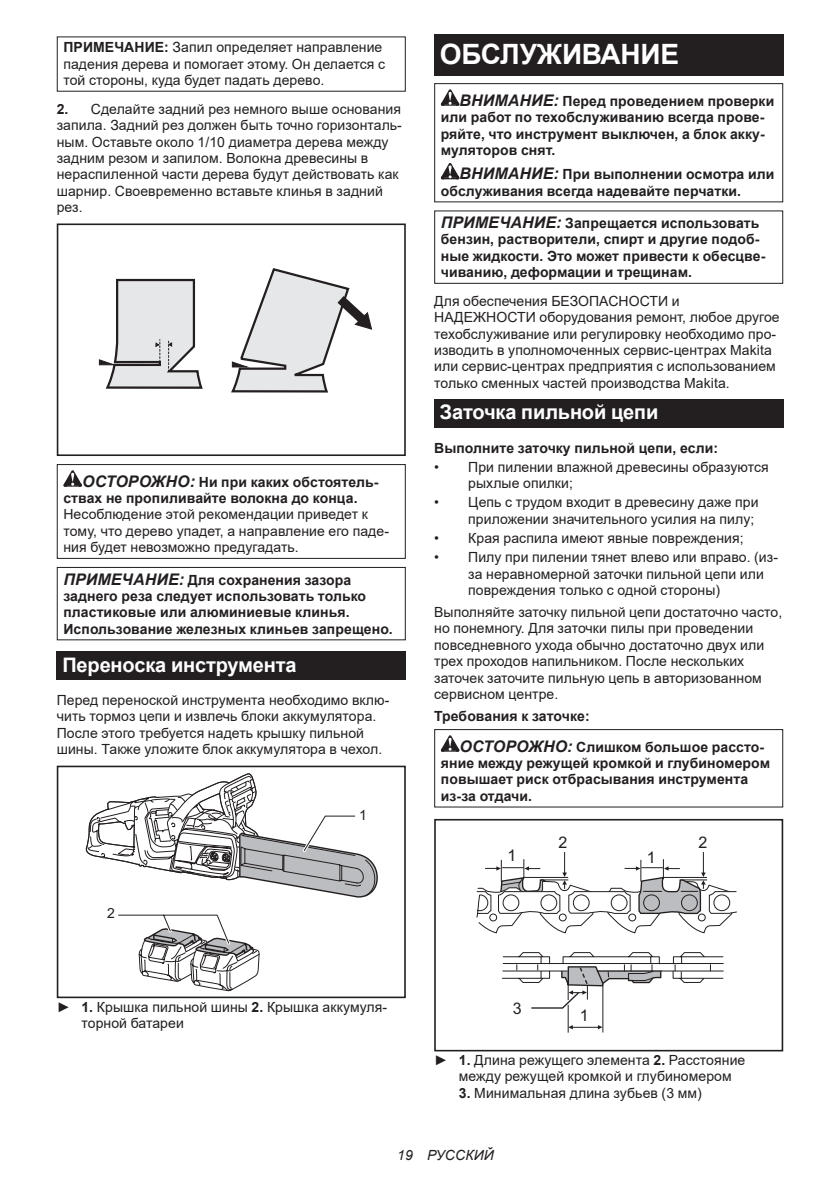
<style>
.page{position:relative;width:840px;height:1191px;background:#fff}
.page>*{position:absolute;margin:0;border:0;box-sizing:border-box;transform-origin:0 0}
.t1{font:700 28px "Arial";letter-spacing:-.01em;color:#fff}
.t2{font:700 20px "Arial";letter-spacing:-.01em;color:#fff}
.t3{font:16px "Arial";color:#231f20}
.t4{font:14px/16.4px "Arial";letter-spacing:.005em;color:#231f20}
.t5{font:700 14px/16.4px "Arial";letter-spacing:.005em;color:#231f20}
.t6{font:italic 14px "Arial";letter-spacing:.005em;color:#231f20}
.s1{font-weight:700}
.s2{font-style:italic;font-size:16px}
</style>
<div class="page">
<svg style="left:98px;top:278px;width:105px;height:111px"></svg>
<svg style="left:231px;top:268px;width:142px;height:125px"></svg>
<div style="left:57px;top:223px;width:348px;height:233px;border:2px solid #231f20"></div>
<svg style="left:63px;top:470px;width:19px;height:16px"></svg>
<div style="left:57px;top:464px;width:348px;height:95px;border:1px solid #231f20"></div>
<div style="left:57px;top:567px;width:348px;height:73px;border:1px solid #231f20"></div>
<div style="left:57px;top:651px;width:348px;height:29px;background:#231f20"></div>
<div style="left:57px;top:765px;width:348px;height:233px;border:2px solid #231f20"></div>
<svg style="left:85px;top:773px;width:293px;height:125px"></svg>
<svg style="left:118px;top:914px;width:142px;height:77px"></svg>
<div style="left:434px;top:34px;width:348px;height:41px;background:#231f20"></div>
<svg style="left:440px;top:89px;width:19px;height:17px"></svg>
<svg style="left:440px;top:163px;width:19px;height:16px"></svg>
<div style="left:434px;top:83px;width:348px;height:119px;border:1px solid #231f20"></div>
<div style="left:434px;top:210px;width:348px;height:74px;border:1px solid #231f20"></div>
<div style="left:434px;top:399px;width:348px;height:29px;background:#231f20"></div>
<svg style="left:440px;top:735px;width:19px;height:16px"></svg>
<div style="left:434px;top:729px;width:348px;height:78px;border:1px solid #231f20"></div>
<div style="left:434px;top:819px;width:348px;height:232px;border:2px solid #231f20"></div>
<svg style="left:476px;top:852px;width:261px;height:180px"></svg>
<p class="t4" style="left:63px;top:39px;width:323px"><span class="s1">ПРИМЕЧАНИЕ:</span> Запил определяет направление падения дерева и помогает этому. Он делается с той стороны, куда будет падать дерево.</p>
<p class="t4" style="left:57px;top:101px;width:346px"><span class="s1">2.</span> Сделайте задний рез немного выше основания запила. Задний рез должен быть точно горизонталь&shy;ным. Оставьте около 1/10 диаметра дерева между задним резом и запилом. Волокна древесины в нераспиленной части дерева будут действовать как шарнир. Своевременно вставьте клинья в задний рез.</p>
<p class="t5" style="left:63px;top:474px;width:316px;text-indent:19px"><span class="s2">ОСТОРОЖНО:</span> Ни при каких обстоятель&shy;ствах не пропиливайте волокна до конца.</p>
<p class="t4" style="left:63px;top:506px;width:327px">Несоблюдение этой рекомендации приведет к тому, что дерево упадет, а направление его паде&shy;ния будет невозможно предугадать.</p>
<p class="t5" style="left:63px;top:571px;width:331px"><span class="s2">ПРИМЕЧАНИЕ:</span> Для сохранения зазора заднего реза следует использовать только пластиковые или алюминиевые клинья.<br>Использование железных клиньев запрещено.</p>
<h2 class="t2" style="left:62px;top:650px;width:235px">Переноска инструмента</h2>
<p class="t4" style="left:57px;top:692px;width:334px">Перед переноской инструмента необходимо вклю&shy;чить тормоз цепи и извлечь блоки аккумулятора.<br>После этого требуется надеть крышку пильной шины. Также уложите блок аккумулятора в чехол.</p>
<p class="t4" style="left:107px;top:905px;width:9px">2</p>
<p class="t4" style="left:359px;top:807px;width:9px">1</p>
<h1 class="t1" style="left:439px;top:34px;width:241px">ОБСЛУЖИВАНИЕ</h1>
<p class="t5" style="left:440px;top:93px;width:335px;text-indent:19px"><span class="s2">ВНИМАНИЕ:</span> Перед проведением проверки или работ по техобслуживанию всегда прове&shy;ряйте, что инструмент выключен, а блок акку&shy;муляторов снят.</p>
<p class="t5" style="left:440px;top:166px;width:335px;text-indent:19px"><span class="s2">ВНИМАНИЕ:</span> При выполнении осмотра или обслуживания всегда надевайте перчатки.</p>
<p class="t5" style="left:440px;top:215px;width:326px"><span class="s2">ПРИМЕЧАНИЕ:</span> Запрещается использовать бензин, растворители, спирт и другие подоб&shy;ные жидкости. Это может привести к обесцве&shy;чиванию, деформации и трещинам.</p>
<p class="t4" style="left:434px;top:293px;width:347px">Для обеспечения БЕЗОПАСНОСТИ и НАДЕЖНОСТИ оборудования ремонт, любое другое техобслуживание или регулировку необходимо про&shy;изводить в уполномоченных сервис-центрах Makita или сервис-центрах предприятия с использованием только сменных частей производства Makita.</p>
<h2 class="t2" style="left:439px;top:398px;width:220px">Заточка пильной цепи</h2>
<p class="t5" style="left:434px;top:439px;width:285px">Выполните заточку пильной цепи, если:</p>
<p class="t4" style="left:468px;top:458px;width:302px;text-indent:-34px">• При пилении влажной древесины образуются рыхлые опилки;</p>
<p class="t4" style="left:468px;top:494px;width:292px;text-indent:-34px">• Цепь с трудом входит в древесину даже при приложении значительного усилия на пилу;</p>
<p class="t4" style="left:434px;top:530px;width:311px">• Края распила имеют явные повреждения;</p>
<p class="t4" style="left:468px;top:549px;width:311px;text-indent:-34px">• Пилу при пилении тянет влево или вправо. (из&shy;за неравномерной заточки пильной цепи или повреждения только с одной стороны)</p>
<p class="t4" style="left:434px;top:604px;width:349px">Выполняйте заточку пильной цепи достаточно часто, но понемногу. Для заточки пилы при проведении повседневного ухода обычно достаточно двух или трех проходов напильником. После нескольких заточек заточите пильную цепь в авторизованном сервисном центре.</p>
<p class="t5" style="left:459px;top:701px;width:306px;line-height:30.6px;text-indent:-25px">Требования к заточке:<br><span class="s2">ОСТОРОЖНО:</span> Слишком большое рассто-</p>
<p class="t5" style="left:440px;top:755px;width:330px">яние между режущей кромкой и глубиномером повышает риск отбрасывания инструмента из-за отдачи.</p>
<p class="t3" style="left:558px;top:832px;width:10px">2</p>
<p class="t3" style="left:698px;top:832px;width:10px">2</p>
<p class="t3" style="left:507px;top:845px;width:10px">1</p>
<p class="t3" style="left:646px;top:846px;width:10px">1</p>
<p class="t4" style="left:81px;top:998px;width:307px;text-indent:-25px">► <span class="s1">1.</span> Крышка пильной шины <span class="s1">2.</span> Крышка аккумуля&shy;торной батареи</p>
<p class="t3" style="left:512px;top:997px;width:10px">3</p>
<p class="t3" style="left:579px;top:1005px;width:10px">1</p>
<p class="t4" style="left:458px;top:1051px;width:288px;text-indent:-25px">► <span class="s1">1.</span> Длина режущего элемента <span class="s1">2.</span> Расстояние между режущей кромкой и глубиномером</p>
<p class="t4" style="left:458px;top:1084px;width:244px"><span class="s1">3.</span> Минимальная длина зубьев (3 мм)</p>
<p class="t6" style="left:397px;top:1146px;width:98px">19 РУССКИЙ</p>
</div>
